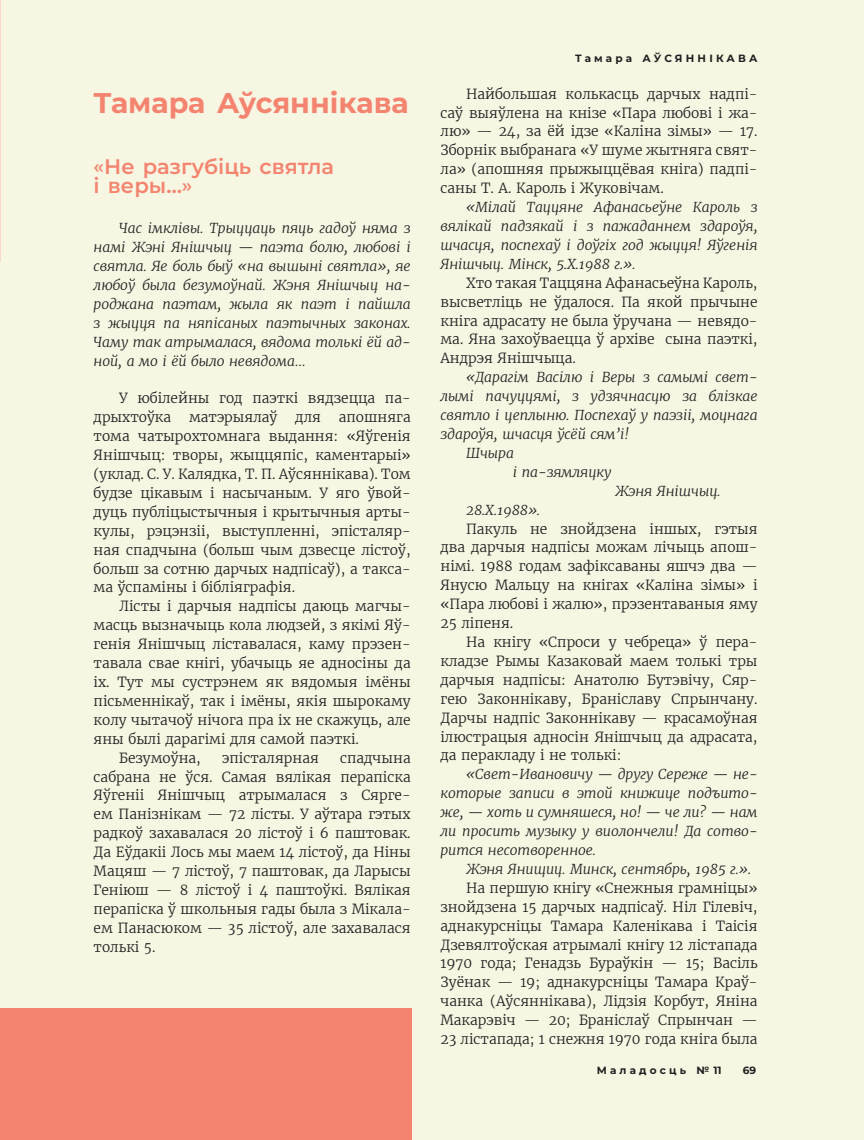
<style>
.page{position:relative;width:864px;height:1140px;background:#fff}
.page>*{position:absolute;margin:0;border:0;box-sizing:border-box;transform-origin:0 0}
.t1{font:700 28.5px "Montserrat";color:#f4846f}
.t2{font:600 21px/18.9px "Montserrat";color:#f4846f}
.t3{font:300 13.8px/18.9px "Merriweather";color:#231f20;text-align:justify}
.t4{font:italic 300 13.8px/18.9px "Merriweather";color:#231f20;text-align:justify}
.t5{font:700 10.5px "Montserrat";letter-spacing:.3em;color:#231f20}
</style>
<div class="page">
<div style="left:0;top:0;width:863px;height:1140px;background:#f7f6e3"></div>
<div style="left:0;top:1008px;width:411px;height:132px;background:#f4846f"></div>
<h1 class="t1" style="left:94px;top:84px;width:316px">Тамара Аўсяннікава</h1>
<h2 class="t2" style="left:94px;top:157px;width:242px">«Не разгубіць святла і веры…»</h2>
<p class="t4" style="left:94px;top:218px;width:318px;text-indent:26px">Час імклівы. Трыццаць пяць гадоў няма з намі Жэні Янішчыц — паэта болю, любові і святла. Яе боль быў «на вышыні святла», яе любоў была безумоўнай. Жэня Янішчыц на&shy;роджана паэтам, жыла як паэт і пайшла з жыцця па няпісаных паэтычных законах.<br>Чаму так атрымалася, вядома толькі ёй ад&shy;ной, а мо і ёй было невядома…</p>
<p class="t3" style="left:94px;top:388px;width:318px;text-indent:26px">У юбілейны год паэткі вядзецца па&shy;дрыхтоўка</p>
<p class="t3" style="left:189px;top:407px;width:90px">матэрыялаў</p>
<p class="t3" style="left:295px;top:407px;width:27px">для</p>
<p class="t3" style="left:94px;top:407px;width:318px;text-indent:245px">апошняга тома чатырохтомнага выдання: «Яўгенія Янішчыц: творы, жыццяпіс, каментарыі» (уклад. С. У. Калядка, Т. П. Аўсяннікава). Том будзе цікавым і насычаным. У яго ўвой&shy;дуць публіцыстычныя і крытычныя арты&shy;кулы, рэцэнзіі, выступленні, эпісталяр&shy;ная спадчына (больш чым дзвесце лістоў, больш за сотню дарчых надпісаў), а такса&shy;ма ўспаміны і бібліяграфія.</p>
<p class="t3" style="left:119px;top:596px;width:293px">Лісты і дарчыя надпісы даюць магчы-</p>
<p class="t3" style="left:94px;top:615px;width:318px">масць вызначыць кола людзей, з якімі Яў-</p>
<p class="t3" style="left:94px;top:634px;width:318px">генія Янішчыц ліставалася, каму прэзен-</p>
<p class="t3" style="left:94px;top:653px;width:318px">тавала свае кнігі, убачыць яе адносіны да</p>
<p class="t3" style="left:94px;top:672px;width:318px">іх. Тут мы сустрэнем як вядомыя імёны</p>
<p class="t3" style="left:94px;top:691px;width:318px">пісьменнікаў, так і імёны, якія шырокаму</p>
<p class="t3" style="left:94px;top:710px;width:318px">колу чытачоў нічога пра іх не скажуць, але</p>
<p class="t3" style="left:94px;top:729px;width:267px">яны былі дарагімі для самой паэткі.</p>
<p class="t3" style="left:119px;top:747px;width:83px">Безумоўна,</p>
<p class="t3" style="left:222px;top:747px;width:98px">эпісталярная</p>
<p class="t3" style="left:94px;top:747px;width:318px;text-indent:246px">спадчына сабрана не ўся. Самая вялікая перапіска Яўгеніі Янішчыц атрымалася з Сярге&shy;ем Панізнікам — 72 лісты. У аўтара гэтых радкоў захавалася 20 лістоў і 6 паштовак.<br>Да Еўдакіі Лось мы маем 14 лістоў, да Ніны Мацяш — 7 лістоў, 7 паштовак, да Ларысы Геніюш — 8 лістоў і 4 паштоўкі. Вялікая перапіска ў школьныя гады была з Мікала&shy;ем Панасюком — 35 лістоў, але захавалася толькі 5.</p>
<p class="t5" style="left:575px;top:51px;width:184px">Тамара АЎСЯННІКАВА</p>
<p class="t3" style="left:440px;top:84px;width:318px;text-indent:26px">Найбольшая колькасць дарчых надпі&shy;саў выяўлена на кнізе «Пара любові і жа&shy;лю» — 24, за ёй ідзе «Каліна зімы» — 17.<br>Зборнік выбранага «У шуме жытняга свят&shy;ла» (апошняя прыжыццёвая кніга) падпі&shy;саны Т. А. Кароль і Жуковічам.</p>
<p class="t4" style="left:440px;top:197px;width:318px;text-indent:26px">«Мілай Таццяне Афанасьеўне Кароль з вялікай падзякай і з пажаданнем здароўя, шчасця, поспехаў і доўгіх год жыцця! Яўгенія Янішчыц. Мінск, 5.Х.1988 г.».</p>
<p class="t3" style="left:440px;top:273px;width:318px;text-indent:26px">Хто такая Таццяна Афанасьеўна Кароль, высветліць не ўдалося. Па якой прычыне кніга адрасату не была ўручана — невядо&shy;ма. Яна захоўваецца ў архіве сына паэткі, Андрэя Янішчыца.</p>
<p class="t4" style="left:466px;top:367px;width:293px">«Дарагім Васілю і Веры з самымі свет-</p>
<p class="t4" style="left:440px;top:386px;width:318px">лымі пачуццямі, з удзячнасцю за блізкае</p>
<p class="t4" style="left:440px;top:405px;width:318px">святло і цеплыню. Поспехаў у паэзіі, моцнага</p>
<p class="t4" style="left:440px;top:424px;width:190px">здароўя, шчасця ўсёй сям’і!</p>
<p class="t4" style="left:466px;top:443px;width:49px">Шчыра</p>
<p class="t4" style="left:512px;top:462px;width:100px">і па-зямляцку</p>
<p class="t4" style="left:614px;top:481px;width:107px">Жэня Янішчыц.</p>
<p class="t4" style="left:466px;top:500px;width:76px">28.X.1988».</p>
<p class="t3" style="left:440px;top:518px;width:318px;text-indent:26px">Пакуль не знойдзена іншых, гэтыя два дарчыя надпісы можам лічыць апош&shy;німі. 1988 годам зафіксаваны яшчэ два — Янусю Мальцу на кнігах «Каліна зімы» і «Пара любові і жалю», прэзентаваныя яму 25 ліпеня.</p>
<p class="t3" style="left:440px;top:632px;width:318px;text-indent:26px">На кнігу «Спроси у чебреца» ў пера&shy;кладзе Рымы Казаковай маем толькі тры дарчыя надпісы: Анатолю Бутэвічу, Сяр&shy;гею Законнікаву, Браніславу Спрынчану.<br>Дарчы надпіс Законнікаву — красамоўная ілюстрацыя адносін Янішчыц да адрасата, да перакладу і не толькі:</p>
<p class="t4" style="left:440px;top:764px;width:318px;text-indent:26px">«Свет-Ивановичу — другу Сереже — не&shy;которые записи в этой книжице подъито&shy;же, — хоть и сумняшеся, но! — че ли? — нам ли просить музыку у виолончели! Да сотво&shy;рится несотворенное.</p>
<p class="t4" style="left:466px;top:859px;width:286px">Жэня Янищиц. Минск, сентябрь, 1985 г.».</p>
<p class="t3" style="left:440px;top:878px;width:318px;text-indent:26px">На першую кнігу «Снежныя грамніцы» знойдзена 15 дарчых надпісаў. Ніл Гілевіч, аднакурсніцы Тамара Каленікава і Таісія Дзевялтоўская атрымалі кнігу 12 лістапада 1970 года; Генадзь Бураўкін — 15; Васіль Зуёнак — 19; аднакурсніцы Тамара Краў&shy;чанка (Аўсяннікава), Лідзія Корбут, Яніна Макарэвіч — 20; Браніслаў Спрынчан — 23 лістапада; 1 снежня 1970 года кніга была</p>
<p class="t5" style="left:596px;top:1063px;width:126px">Маладосць № 11</p>
<p class="t5" style="left:742px;top:1063px;width:15px">69</p>
</div>
